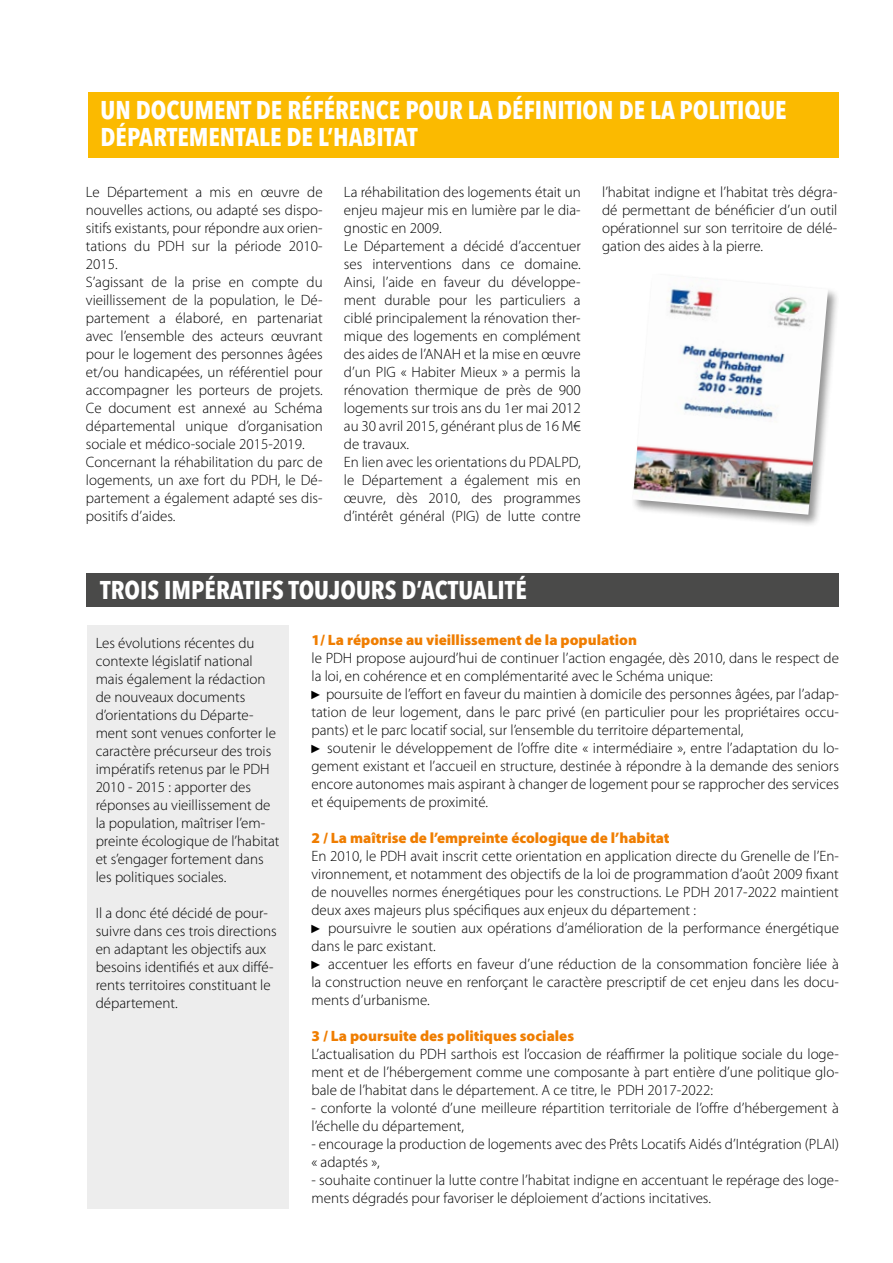
<style>
.page{position:relative;width:893px;height:1263px;background:#fff}
.page>*{position:absolute;margin:0;border:0;box-sizing:border-box;transform-origin:0 0}
.t1{font:700 25.5px/27px "Avenir Next Condensed";color:#fff}
.t2{font:300 15px/18px "Myriad Pro";color:#000}
.t3{font:900 15px "Myriad Pro";color:#ef7d00}
.s1{font-family:"Arial Narrow";font-weight:400;font-size:12px}
</style>
<div class="page">
<div style="left:87px;top:573px;width:752px;height:33px;background:#4a4a49"></div>
<div style="left:88px;top:92px;width:751px;height:66px;background:#fbba00"></div>
<div style="left:87px;top:626px;width:201px;height:583px;background:#ededed"></div>
<div style="left:631px;top:272px;width:210px;height:255px;background:#000;opacity:.43"></div>
<img style="left:633px;top:274px;width:195px;height:241px">
<h1 class="t1" style="left:101px;top:96px;width:687px">UN DOCUMENT DE RÉFÉRENCE POUR LA DÉFINITION DE LA POLITIQUE<br>DÉPARTEMENTALE DE L’HABITAT</h1>
<p class="t2" style="left:86px;top:183px;width:238px">Le Département a mis en œuvre de nouvelles actions, ou adapté ses dispo&shy;sitifs existants, pour répondre aux orien&shy;tations du PDH sur la période 2010- 2015.<br>S’agissant de la prise en compte du vieillissement de la population, le Dé&shy;partement a élaboré, en partenariat avec l’ensemble des acteurs œuvrant pour le logement des personnes âgées et/ou handicapées, un référentiel pour accompagner les porteurs de projets.<br>Ce document est annexé au Schéma départemental unique d’organisation sociale et médico-sociale 2015-2019.<br>Concernant la réhabilitation du parc de logements, un axe fort du PDH, le Dé&shy;partement a également adapté ses dis&shy;positifs d’aides.</p>
<p class="t2" style="left:344px;top:183px;width:238px">La réhabilitation des logements était un enjeu majeur mis en lumière par le dia&shy;gnostic en 2009.<br>Le Département a décidé d’accentuer ses interventions dans ce domaine.<br>Ainsi, l’aide en faveur du développe&shy;ment durable pour les particuliers a ciblé principalement la rénovation ther&shy;mique des logements en complément des aides de l’ANAH et la mise en œuvre d’un PIG « Habiter Mieux » a permis la rénovation thermique de près de 900 logements sur trois ans du 1er mai 2012 au 30 avril 2015, générant plus de 16 M€ de travaux.<br>En lien avec les orientations du PDALPD, le Département a également mis en œuvre, dès 2010, des programmes d’intérêt général (PIG) de lutte contre</p>
<p class="t2" style="left:602px;top:183px;width:237px;text-align:justify">l’habitat indigne et l’habitat très dégra&shy;dé permettant de bénéficier d’un outil opérationnel sur son territoire de délé&shy;gation des aides à la pierre.</p>
<h1 class="t1" style="left:100px;top:577px;width:428px">TROIS IMPÉRATIFS TOUJOURS D’ACTUALITÉ</h1>
<p class="t2" style="left:96px;top:634px;width:185px">Les évolutions récentes du contexte législatif national mais également la rédaction de nouveaux documents d’orientations du Départe&shy;ment sont venues conforter le caractère précurseur des trois impératifs retenus par le PDH<br>2010 - 2015 : apporter des réponses au vieillissement de la population, maîtriser l’em&shy;preinte écologique de l’habitat et s’engager fortement dans les politiques sociales.</p>
<p class="t2" style="left:96px;top:904px;width:182px">Il a donc été décidé de pour&shy;suivre dans ces trois directions en adaptant les objectifs aux besoins identifiés et aux diffé&shy;rents territoires constituant le département.</p>
<p class="t3" style="left:311px;top:630px;width:327px">1/ La réponse au vieillissement de la population</p>
<p class="t2" style="left:311px;top:649px;width:529px">le PDH propose aujourd’hui de continuer l’action engagée, dès 2010, dans le respect de la loi, en cohérence et en complémentarité avec le Schéma unique:<br><span class="s1">►</span> poursuite de l’effort en faveur du maintien à domicile des personnes âgées, par l’adap&shy;tation de leur logement, dans le parc privé (en particulier pour les propriétaires occu&shy;pants) et le parc locatif social, sur l’ensemble du territoire départemental,<br><span class="s1">►</span> soutenir le développement de l’offre dite « intermédiaire », entre l’adaptation du lo&shy;gement existant et l’accueil en structure, destinée à répondre à la demande des seniors encore autonomes mais aspirant à changer de logement pour se rapprocher des services et équipements de proximité.</p>
<p class="t3" style="left:311px;top:828px;width:360px">2 / La maîtrise de l’empreinte écologique de l’habitat</p>
<p class="t2" style="left:311px;top:847px;width:529px">En 2010, le PDH avait inscrit cette orientation en application directe du Grenelle de l’En&shy;vironnement, et notamment des objectifs de la loi de programmation d’août 2009 fixant de nouvelles normes énergétiques pour les constructions. Le PDH 2017-2022 maintient deux axes majeurs plus spécifiques aux enjeux du département :<br><span class="s1">►</span> poursuivre le soutien aux opérations d’amélioration de la performance énergétique dans le parc existant.<br><span class="s1">►</span> accentuer les efforts en faveur d’une réduction de la consommation foncière liée à la construction neuve en renforçant le caractère prescriptif de cet enjeu dans les docu&shy;ments d’urbanisme.</p>
<p class="t3" style="left:311px;top:1026px;width:264px">3 / La poursuite des politiques sociales</p>
<p class="t2" style="left:311px;top:1045px;width:529px;text-align:justify">L’actualisation du PDH sarthois est l’occasion de réaffirmer la politique sociale du loge&shy;ment et de l’hébergement comme une composante à part entière d’une politique glo&shy;bale de l’habitat dans le département. A ce titre, le PDH 2017-2022:</p>
<p class="t2" style="left:311px;top:1099px;width:529px">- conforte la volonté d’une meilleure répartition territoriale de l’offre d’hébergement à l’échelle du département,</p>
<p class="t2" style="left:311px;top:1135px;width:529px">- encourage la production de logements avec des Prêts Locatifs Aidés d’Intégration (PLAI) « adaptés »,</p>
<p class="t2" style="left:311px;top:1171px;width:529px">- souhaite continuer la lutte contre l’habitat indigne en accentuant le repérage des loge&shy;ments dégradés pour favoriser le déploiement d’actions incitatives.</p>
</div>
